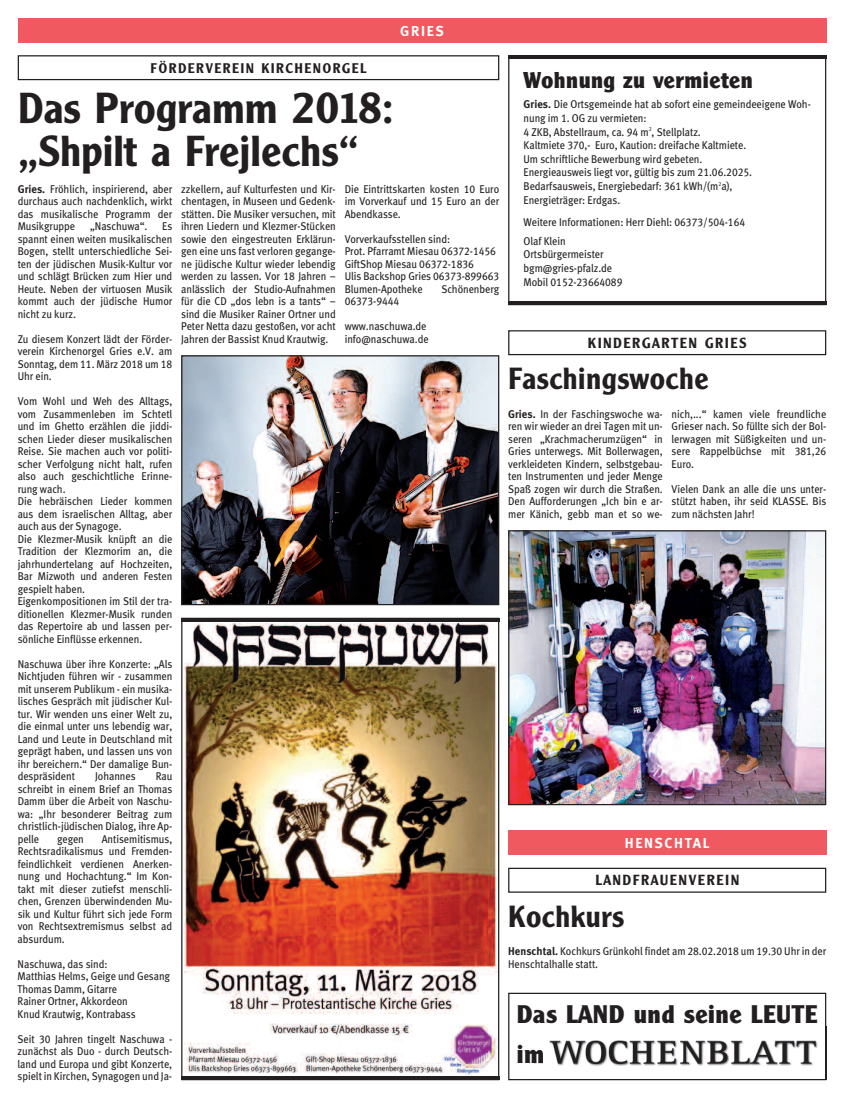
<style>
.page{position:relative;width:844px;height:1102px;background:#fff}
.page>*{position:absolute;margin:0;border:0;box-sizing:border-box;transform-origin:0 0}
.t1{font:600 42.5px/42.5px "M Clearface Gothic";color:#231f20}
.t2{font:600 30px "M Clearface Gothic";letter-spacing:.01em;color:#231f20}
.t3{font:700 25px/40px "M Clearface Gothic";letter-spacing:.01em;color:#231f20}
.t4{font:700 22.5px "M Clearface Gothic";letter-spacing:.01em;color:#231f20}
.t5{font:600 14.38px "M Clearface Gothic";letter-spacing:.115em;color:#231f20}
.t6{font:14.38px "Meta Bold LF";letter-spacing:.11em;color:#fff}
.t7{font:600 13.75px "M Clearface Gothic";letter-spacing:.115em;color:#231f20}
.t8{font:11.25px/12.5px "Meta Book LF";letter-spacing:-.005em;color:#231f20;text-align:justify;scale:.92 1}
.s1{font-family:"Meta Bold LF"}
</style>
<div class="page">
<div style="left:18px;top:18px;width:808px;height:25px;background:#f0595f"></div>
<div style="left:508px;top:330px;width:318px;height:25px;border:1px solid #231f20"></div>
<hr style="left:508px;top:55px;width:318px;height:4px;background:#231f20">
<hr style="left:508px;top:302px;width:318px;height:3px;background:#231f20">
<div style="left:18px;top:55px;width:481px;height:25px;border:1px solid #231f20"></div>
<img style="left:510px;top:532px;width:314px;height:271px">
<div style="left:508px;top:530px;width:318px;height:275px;border:1px solid #231f20"></div>
<img style="left:183px;top:357px;width:314px;height:246px">
<div style="left:181px;top:355px;width:318px;height:250px;border:1px solid #231f20"></div>
<img style="left:185px;top:624px;width:312px;height:453px">
<div style="left:508px;top:830px;width:318px;height:25px;background:#f0595f"></div>
<div style="left:508px;top:868px;width:318px;height:25px;border:1px solid #231f20"></div>
<hr style="left:181px;top:1077px;width:318px;height:3px;background:#231f20">
<hr style="left:181px;top:618px;width:318px;height:3px;background:#231f20">
<div style="left:508px;top:993px;width:318px;height:87px;border:1px solid #231f20"></div>
<img style="left:534px;top:1026px;width:292px;height:54px">
<svg style="left:534px;top:1050px;width:9px;height:13px"></svg>
<p class="t6" style="left:400px;top:25px;width:45px">GRIES</p>
<p class="t7" style="left:151px;top:63px;width:217px">FÖRDERVEREIN KIRCHENORGEL</p>
<h1 class="t1" style="left:18px;top:90px;width:377px">Das Programm 2018: „Shpilt a Frejlechs“</h1>
<p class="t8" style="left:18px;top:184px;width:170px"><span class="s1">Gries.</span> Fröhlich, inspirierend, aber durchaus auch nachdenklich, wirkt das musikalische Programm der Musikgruppe</p>
<p class="t8" style="left:181px;top:184px;width:170px">zzkellern, auf Kulturfesten und Kir&shy;chentagen, in Museen und Gedenk&shy;stätten. Die Musiker versuchen, mit ihren Liedern und Klezmer-Stücken sowie den eingestreuten Erklärun&shy;gen eine uns fast verloren gegange&shy;ne jüdische Kultur wieder lebendig werden zu lassen. Vor 18 Jahren – anlässlich der Studio-Aufnahmen für die CD „dos lebn is a tants“ – sind die Musiker Rainer Ortner und Peter Netta dazu gestoßen, vor acht Jahren der Bassist Knud Krautwig.</p>
<p class="t8" style="left:345px;top:184px;width:170px">Die Eintrittskarten kosten 10 Euro im Vorverkauf und 15 Euro an der Abendkasse.</p>
<p class="t8" style="left:90px;top:221px;width:64px">„Naschuwa“.</p>
<p class="t8" style="left:18px;top:221px;width:170px;text-indent:145px">Es spannt einen weiten musikalischen Bogen, stellt unterschiedliche Sei&shy;ten der jüdischen Musik-Kultur vor und schlägt Brücken zum Hier und Heute. Neben der virtuosen Musik kommt auch der jüdische Humor nicht zu kurz.</p>
<p class="t8" style="left:18px;top:334px;width:170px">Zu diesem Konzert lädt der Förder&shy;verein Kirchenorgel Gries e.V. am Sonntag, dem 11. März 2018 um 18<br>Uhr ein.</p>
<p class="t8" style="left:18px;top:396px;width:170px;text-align:left">Vom Wohl und Weh des Alltags, vom Zusammenleben im Schtetl und im Ghetto erzählen die jiddi&shy;schen Lieder dieser musikalischen<br>Reise. Sie machen auch vor politi&shy;scher Verfolgung nicht halt, rufen also auch geschichtliche Erinne&shy;rung wach.<br>Die hebräischen Lieder kommen aus dem israelischen Alltag, aber auch aus der Synagoge.<br>Die Klezmer-Musik knüpft an die<br>Tradition der Klezmorim an, die jahrhundertelang auf Hochzeiten,<br>Bar Mizwoth und anderen Festen gespielt haben.<br>Eigenkompositionen im Stil der tra&shy;ditionellen Klezmer-Musik runden das Repertoire ab und lassen per&shy;sönliche Einflüsse erkennen.</p>
<p class="t8" style="left:18px;top:659px;width:170px">Naschuwa über ihre Konzerte: „Als Nichtjuden führen wir - zusammen mit unserem Publikum - ein musika&shy;lisches Gespräch mit jüdischer Kul&shy;tur. Wir wenden uns einer Welt zu, die einmal unter uns lebendig war, Land und Leute in Deutschland mit geprägt haben, und lassen uns von ihr bereichern.“ Der damalige Bun&shy;despräsident</p>
<p class="t8" style="left:345px;top:234px;width:170px;text-align:left">Vorverkaufsstellen sind:<br>Prot. Pfarramt Miesau 06372-1456<br>GiftShop Miesau 06372-1836<br>Ulis Backshop Gries 06373-899663<br>Blumen-Apotheke</p>
<p class="t8" style="left:441px;top:284px;width:64px">Schönenberg</p>
<p class="t8" style="left:345px;top:296px;width:61px">06373-9444</p>
<p class="t8" style="left:345px;top:321px;width:93px">www.naschuwa.de info@naschuwa.de</p>
<p class="t8" style="left:95px;top:771px;width:45px">Johannes</p>
<p class="t8" style="left:18px;top:771px;width:170px;text-indent:138px">Rau schreibt in einem Brief an Thomas Damm über die Arbeit von Naschu&shy;wa: „Ihr besonderer Beitrag zum christlich-jüdischen Dialog, ihre Ap&shy;pelle</p>
<p class="t8" style="left:18px;top:834px;width:170px;text-indent:84px">Antisemitismus, Rechtsradikalismus und Fremden&shy;feindlichkeit verdienen Anerken&shy;nung und Hochachtung.“ Im Kon&shy;takt mit dieser zutiefst menschli&shy;chen, Grenzen überwindenden Mu&shy;sik und Kultur führt sich jede Form von Rechtsextremismus selbst ad absurdum.</p>
<p class="t8" style="left:18px;top:959px;width:167px;text-align:left">Naschuwa, das sind:<br>Matthias Helms, Geige und Gesang<br>Thomas Damm, Gitarre<br>Rainer Ortner, Akkordeon<br>Knud Krautwig, Kontrabass</p>
<p class="t8" style="left:18px;top:1034px;width:170px">Seit 30 Jahren tingelt Naschuwa - zunächst als Duo - durch Deutsch&shy;land und Europa und gibt Konzerte, spielt in Kirchen, Synagogen und Ja-</p>
<p class="t8" style="left:57px;top:834px;width:31px">gegen</p>
<h3 class="t4" style="left:523px;top:72px;width:231px">Wohnung zu vermieten</h3>
<p class="t8" style="left:523px;top:99px;width:314px;line-height:13.6px;text-align:left"><span class="s1">Gries.</span> Die Ortsgemeinde hat ab sofort eine gemeindeeigene Woh&shy;nung im 1. OG zu vermieten:<br>4 ZKB, Abstellraum, ca. 94 m<sup>2</sup>, Stellplatz.<br>Kaltmiete 370,- Euro, Kaution: dreifache Kaltmiete.<br>Um schriftliche Bewerbung wird gebeten.<br>Energieausweis liegt vor, gültig bis zum 21.06.2025.<br>Bedarfsausweis, Energiebedarf: 361 kWh/(m<sup>2</sup>a),<br>Energieträger: Erdgas.</p>
<p class="t8" style="left:524px;top:214px;width:242px;line-height:18.6px">Weitere Informationen: Herr Diehl: 06373/504-164<br>Olaf Klein</p>
<p class="t8" style="left:523px;top:249px;width:109px;line-height:13.6px;text-align:left">Ortsbürgermeister bgm@gries-pfalz.de<br>Mobil 0152-23664089</p>
<p class="t5" style="left:588px;top:338px;width:160px">KINDERGARTEN GRIES</p>
<h2 class="t2" style="left:508px;top:368px;width:202px">Faschingswoche</h2>
<p class="t8" style="left:508px;top:409px;width:170px"><span class="s1">Gries.</span> In der Faschingswoche wa&shy;ren wir wieder an drei Tagen mit un&shy;seren „Krachmacherumzügen“ in Gries unterwegs. Mit Bollerwagen, verkleideten Kindern, selbstgebau&shy;ten Instrumenten und jeder Menge Spaß zogen wir durch die Straßen.<br>Den Aufforderungen „Ich bin e ar&shy;mer Känich, gebb man et so we-</p>
<p class="t8" style="left:672px;top:409px;width:170px">nich,...“ kamen viele freundliche Grieser nach. So füllte sich der Bol&shy;lerwagen mit Süßigkeiten und un&shy;sere Rappelbüchse mit 381,26<br>Euro.</p>
<p class="t8" style="left:672px;top:484px;width:170px">Vielen Dank an alle die uns unter&shy;stützt haben, ihr seid KLASSE. Bis zum nächsten Jahr!</p>
<p class="t6" style="left:625px;top:838px;width:86px">HENSCHTAL</p>
<p class="t5" style="left:595px;top:875px;width:145px">LANDFRAUENVEREIN</p>
<h2 class="t2" style="left:508px;top:905px;width:117px">Kochkurs</h2>
<p class="t8" style="left:508px;top:946px;width:347px"><span class="s1">Henschtal.</span> Kochkurs Grünkohl findet am 28.02.2018 um 19.30 Uhr in der<br>Henschtalhalle statt.</p>
<h3 class="t3" style="left:516px;top:996px;width:303px">Das LAND und seine LEUTE im</h3>
</div>
